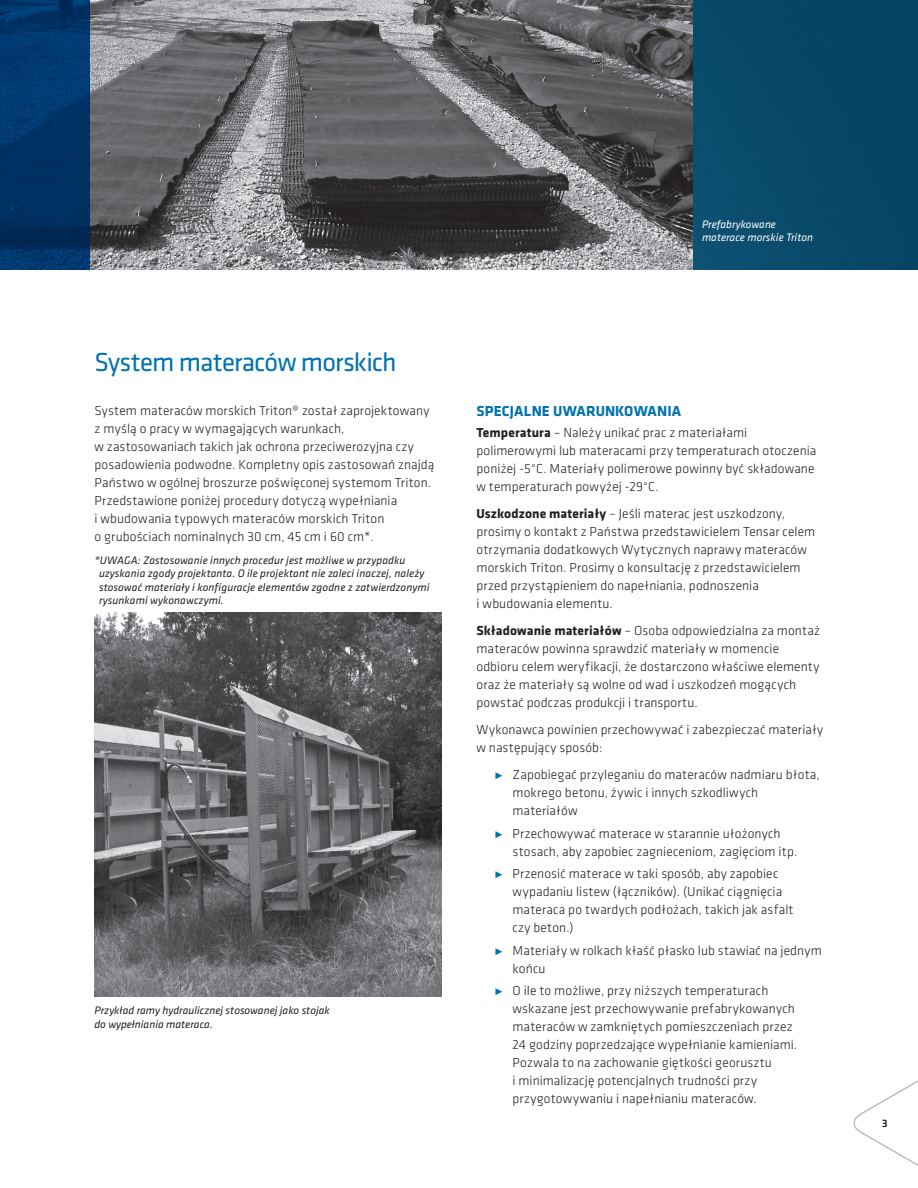
<style>
.page{position:relative;width:918px;height:1188px;background:#fff}
.page>*{position:absolute;margin:0;border:0;box-sizing:border-box;transform-origin:0 0}
.t1{font:27px "Klavika";letter-spacing:-.03em;color:#0073ae}
.t2{font:700 15px "Klavika";letter-spacing:.005em;color:#0073ae}
.t3{font:300 13.5px/18px "Klavika";letter-spacing:.01em;color:#231f20}
.t4{font:italic 11.25px/13.5px "Klavika";letter-spacing:.005em;color:#231f20}
.t5{font:italic 11.25px/13.5px "Klavika";color:#fff}
.t6{font:500 11.25px "Klavika";color:#231f20}
.s1{font-weight:700}
.s2{color:#0073ae}
</style>
<div class="page">
<div style="left:693px;top:0;width:225px;height:270px;background:#084768"></div>
<svg style="left:853px;top:1080px;width:65px;height:86px"></svg>
<img style="left:94px;top:612px;width:347px;height:385px">
<img style="left:90px;top:0;width:603px;height:270px">
<svg style="left:0;top:0;width:90px;height:270px;background:#003467"></svg>
<p class="t5" style="left:702px;top:217px;width:113px">Prefabrykowane materace morskie Triton</p>
<h1 class="t1" style="left:94px;top:345px;width:304px">System materaców morskich</h1>
<p class="t3" style="left:94px;top:402px;width:341px">System materaców morskich Triton® został zaprojektowany z myślą o pracy w wymagających warunkach,<br>w zastosowaniach takich jak ochrona przeciwerozyjna czy posadowienia podwodne. Kompletny opis zastosowań znajdą Państwo w ogólnej broszurze poświęconej systemom Triton.<br>Przedstawione poniżej procedury dotyczą wypełniania<br>i wbudowania typowych materaców morskich Triton<br>o grubościach nominalnych 30 cm, 45 cm i 60 cm*.</p>
<p class="t4" style="left:99px;top:553px;width:332px;text-indent:-4px">*UWAGA: Zastosowanie innych procedur jest możliwe w przypadku uzyskania zgody projektanta. O ile projektant nie zaleci inaczej, należy stosować materiały i konfiguracje elementów zgodne z zatwierdzonymi rysunkami wykonawczymi.</p>
<p class="t4" style="left:94px;top:1004px;width:237px">Przykład ramy hydraulicznej stosowanej jako stojak do wypełniania materaca.</p>
<p class="t2" style="left:477px;top:400px;width:206px">SPECJALNE UWARUNKOWANIA</p>
<p class="t3" style="left:477px;top:424px;width:341px"><span class="s1">Temperatura</span> – Należy unikać prac z materiałami polimerowymi lub materacami przy temperaturach otoczenia poniżej -5°C. Materiały polimerowe powinny być składowane w temperaturach powyżej -29°C.</p>
<p class="t3" style="left:477px;top:505px;width:340px"><span class="s1">Uszkodzone materiały</span> – Jeśli materac jest uszkodzony, prosimy o kontakt z Państwa przedstawicielem Tensar celem otrzymania dodatkowych Wytycznych naprawy materaców morskich Triton. Prosimy o konsultację z przedstawicielem przed przystąpieniem do napełniania, podnoszenia<br>i wbudowania elementu.</p>
<p class="t3" style="left:477px;top:622px;width:345px"><span class="s1">Składowanie materiałów</span> – Osoba odpowiedzialna za montaż materaców powinna sprawdzić materiały w momencie odbioru celem weryfikacji, że dostarczono właściwe elementy oraz że materiały są wolne od wad i uszkodzeń mogących powstać podczas produkcji i transportu.</p>
<p class="t3" style="left:477px;top:721px;width:348px">Wykonawca powinien przechowywać i zabezpieczać materiały w następujący sposób:</p>
<p class="t3" style="left:513px;top:766px;width:309px;text-indent:-18px"><span class="s2">˴</span> Zapobiegać przyleganiu do materaców nadmiaru błota, mokrego betonu, żywic i innych szkodliwych materiałów</p>
<p class="t3" style="left:513px;top:824px;width:286px;text-indent:-18px"><span class="s2">˴</span> Przechowywać materace w starannie ułożonych stosach, aby zapobiec zagnieceniom, zagięciom itp.</p>
<p class="t3" style="left:513px;top:865px;width:283px;text-indent:-18px"><span class="s2">˴</span> Przenosić materace w taki sposób, aby zapobiec wypadaniu listew (łączników). (Unikać ciągnięcia materaca po twardych podłożach, takich jak asfalt czy beton.)</p>
<p class="t3" style="left:513px;top:941px;width:311px;text-indent:-18px"><span class="s2">˴</span> Materiały w rolkach kłaść płasko lub stawiać na jednym końcu</p>
<p class="t3" style="left:513px;top:982px;width:286px;text-indent:-18px"><span class="s2">˴</span> O ile to możliwe, przy niższych temperaturach wskazane jest przechowywanie prefabrykowanych materaców w zamkniętych pomieszczeniach przez 24 godziny poprzedzające wypełnianie kamieniami.<br>Pozwala to na zachowanie giętkości georusztu<br>i minimalizację potencjalnych trudności przy przygotowywaniu i napełnianiu materaców.</p>
<p class="t6" style="left:882px;top:1116px;width:7px">3</p>
</div>
